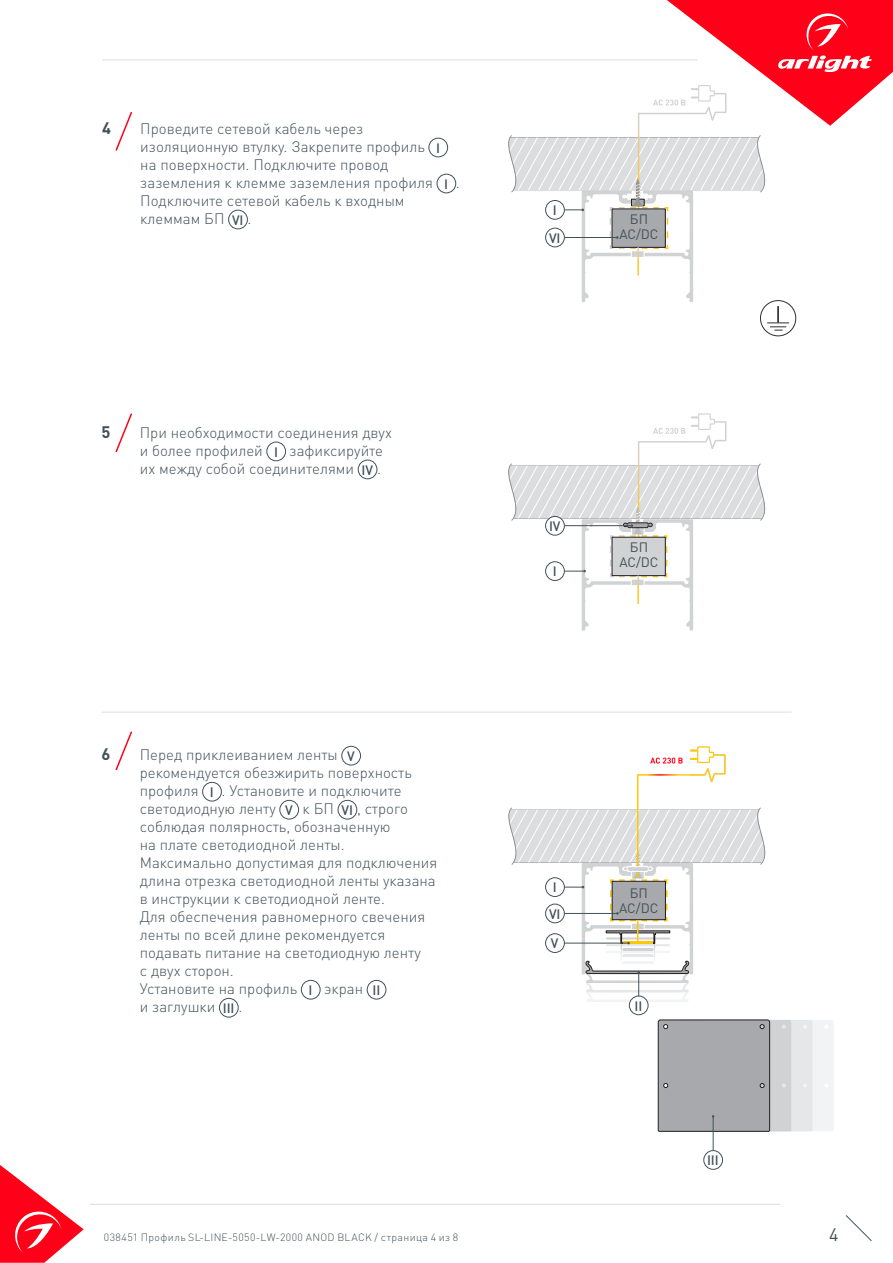
<style>
.page{position:relative;width:893px;height:1263px;background:#fff}
.page>*{position:absolute;margin:0;border:0;box-sizing:border-box;transform-origin:0 0}
.t1{font:18px "DIN Pro";color:#425159}
.t2{font:700 16.5px "DIN Pro";color:#425159}
.t3{font:300 15px/18px "DIN Pro";color:#425159}
.t4{font:500 13.5px "DIN Pro";color:#425159}
.t5{font:13.5px "DIN Pro";color:#425159}
.t6{font:300 10.5px "DIN Pro";letter-spacing:.04em;color:#425159}
</style>
<div class="page">
<svg style="left:0;top:1165px;width:84px;height:98px"></svg>
<svg style="left:845px;top:1215px;width:27px;height:26px"></svg>
<hr style="left:102px;top:60px;width:595px;height:1px;background:#dcdddf">
<hr style="left:90px;top:1204px;width:690px;height:1px;background:#dcdddf">
<div style="left:704px;top:1150px;width:19px;height:19px;border:1px solid #425159;border-radius:50%"></div>
<hr style="left:713px;top:1117px;width:1px;height:34px;background:#425159">
<svg style="left:658px;top:1019px;width:176px;height:113px;background:#b9babd"></svg>
<div style="left:429px;top:138px;width:19px;height:19px;border:1px solid #425159;border-radius:50%"></div>
<div style="left:437px;top:174px;width:19px;height:19px;border:1px solid #425159;border-radius:50%"></div>
<div style="left:228px;top:210px;width:20px;height:19px;border:1px solid #425159;border-radius:50%"></div>
<svg style="left:115px;top:112px;width:18px;height:39px"></svg>
<div style="left:760px;top:300px;width:36px;height:36px;border:1px solid #312f30;border-radius:50%"></div>
<svg style="left:500px;top:0;width:393px;height:331px"></svg>
<div style="left:267px;top:442px;width:19px;height:19px;border:1px solid #425159;border-radius:50%"></div>
<div style="left:358px;top:460px;width:19px;height:19px;border:1px solid #425159;border-radius:50%"></div>
<div style="left:342px;top:746px;width:19px;height:19px;border:1px solid #425159;border-radius:50%"></div>
<div style="left:202px;top:782px;width:20px;height:19px;border:1px solid #425159;border-radius:50%"></div>
<div style="left:280px;top:800px;width:19px;height:19px;border:1px solid #425159;border-radius:50%"></div>
<div style="left:338px;top:800px;width:19px;height:19px;border:1px solid #425159;border-radius:50%"></div>
<div style="left:301px;top:980px;width:19px;height:19px;border:1px solid #425159;border-radius:50%"></div>
<div style="left:367px;top:980px;width:19px;height:19px;border:1px solid #425159;border-radius:50%"></div>
<div style="left:219px;top:998px;width:19px;height:19px;border:1px solid #425159;border-radius:50%"></div>
<svg style="left:115px;top:413px;width:18px;height:39px"></svg>
<svg style="left:115px;top:731px;width:18px;height:40px"></svg>
<hr style="left:102px;top:712px;width:689px;height:1px;background:#dcdddf">
<svg style="left:508px;top:413px;width:258px;height:218px"></svg>
<div style="left:629px;top:996px;width:19px;height:19px;border:1px solid #425159;border-radius:50%"></div>
<svg style="left:508px;top:746px;width:258px;height:256px"></svg>
<p class="t2" style="left:102px;top:117px;width:10px">4</p>
<p class="t3" style="left:140px;top:119px;width:286px">Проведите сетевой кабель через изоляционную втулку. Закрепите профиль</p>
<p class="t4" style="left:436px;top:139px;width:5px">I</p>
<p class="t3" style="left:140px;top:155px;width:294px">на поверхности. Подключите провод заземления к клемме заземления профиля</p>
<p class="t4" style="left:444px;top:175px;width:5px">I</p>
<p class="t3" style="left:456px;top:173px;width:5px">.</p>
<p class="t3" style="left:140px;top:191px;width:266px">Подключите сетевой кабель к входным клеммам БП</p>
<p class="t4" style="left:553px;top:201px;width:5px">I</p>
<p class="t4" style="left:232px;top:211px;width:13px">VI</p>
<p class="t3" style="left:248px;top:209px;width:5px">.</p>
<p class="t5" style="left:630px;top:210px;width:20px">БП</p>
<p class="t5" style="left:619px;top:225px;width:41px">AC/DC</p>
<p class="t4" style="left:549px;top:229px;width:13px">VI</p>
<p class="t2" style="left:102px;top:421px;width:10px">5</p>
<p class="t3" style="left:140px;top:423px;width:254px">При необходимости соединения двух и более профилей</p>
<p class="t3" style="left:140px;top:441px;width:245px;text-indent:150px">зафиксируйте их между собой соединителями</p>
<p class="t4" style="left:274px;top:442px;width:5px">I</p>
<p class="t4" style="left:362px;top:460px;width:13px">IV</p>
<p class="t3" style="left:377px;top:459px;width:5px">.</p>
<p class="t2" style="left:102px;top:743px;width:10px">6</p>
<p class="t3" style="left:140px;top:745px;width:199px">Перед приклеиванием ленты</p>
<p class="t4" style="left:347px;top:747px;width:9px">V</p>
<p class="t3" style="left:140px;top:763px;width:273px">рекомендуется обезжирить поверхность профиля</p>
<p class="t3" style="left:140px;top:781px;width:263px;text-indent:82px">. Установите и подключите светодиодную ленту</p>
<p class="t4" style="left:210px;top:783px;width:5px">I</p>
<p class="t4" style="left:285px;top:801px;width:9px">V</p>
<p class="t3" style="left:303px;top:799px;width:33px">к БП</p>
<p class="t4" style="left:341px;top:801px;width:13px">VI</p>
<p class="t3" style="left:140px;top:799px;width:299px;text-indent:217px">, строго соблюдая полярность, обозначенную<br>на плате светодиодной ленты.<br>Максимально допустимая для подключения длина отрезка светодиодной ленты указана в инструкции к светодиодной ленте.<br>Для обеспечения равномерного свечения ленты по всей длине рекомендуется подавать питание на светодиодную ленту<br>с двух сторон.<br>Установите на профиль</p>
<p class="t4" style="left:309px;top:981px;width:5px">I</p>
<p class="t3" style="left:324px;top:979px;width:41px">экран</p>
<p class="t4" style="left:372px;top:981px;width:9px">II</p>
<p class="t3" style="left:140px;top:997px;width:77px">и заглушки</p>
<p class="t4" style="left:223px;top:999px;width:13px">III</p>
<p class="t3" style="left:238px;top:997px;width:5px">.</p>
<p class="t4" style="left:549px;top:517px;width:13px">IV</p>
<p class="t4" style="left:553px;top:562px;width:5px">I</p>
<p class="t5" style="left:630px;top:538px;width:20px">БП</p>
<p class="t5" style="left:619px;top:553px;width:41px">AC/DC</p>
<p class="t4" style="left:553px;top:878px;width:5px">I</p>
<p class="t4" style="left:549px;top:904px;width:13px">VI</p>
<p class="t4" style="left:551px;top:934px;width:9px">V</p>
<p class="t5" style="left:630px;top:884px;width:20px">БП</p>
<p class="t5" style="left:619px;top:899px;width:41px">AC/DC</p>
<p class="t4" style="left:635px;top:996px;width:9px">II</p>
<p class="t4" style="left:707px;top:1151px;width:13px">III</p>
<p class="t6" style="left:104px;top:1230px;width:356px">038451 Профиль SL-LINE-5050-LW-2000 ANOD BLACK / страница 4 из 8</p>
<p class="t1" style="left:829px;top:1222px;width:11px">4</p>
</div>
